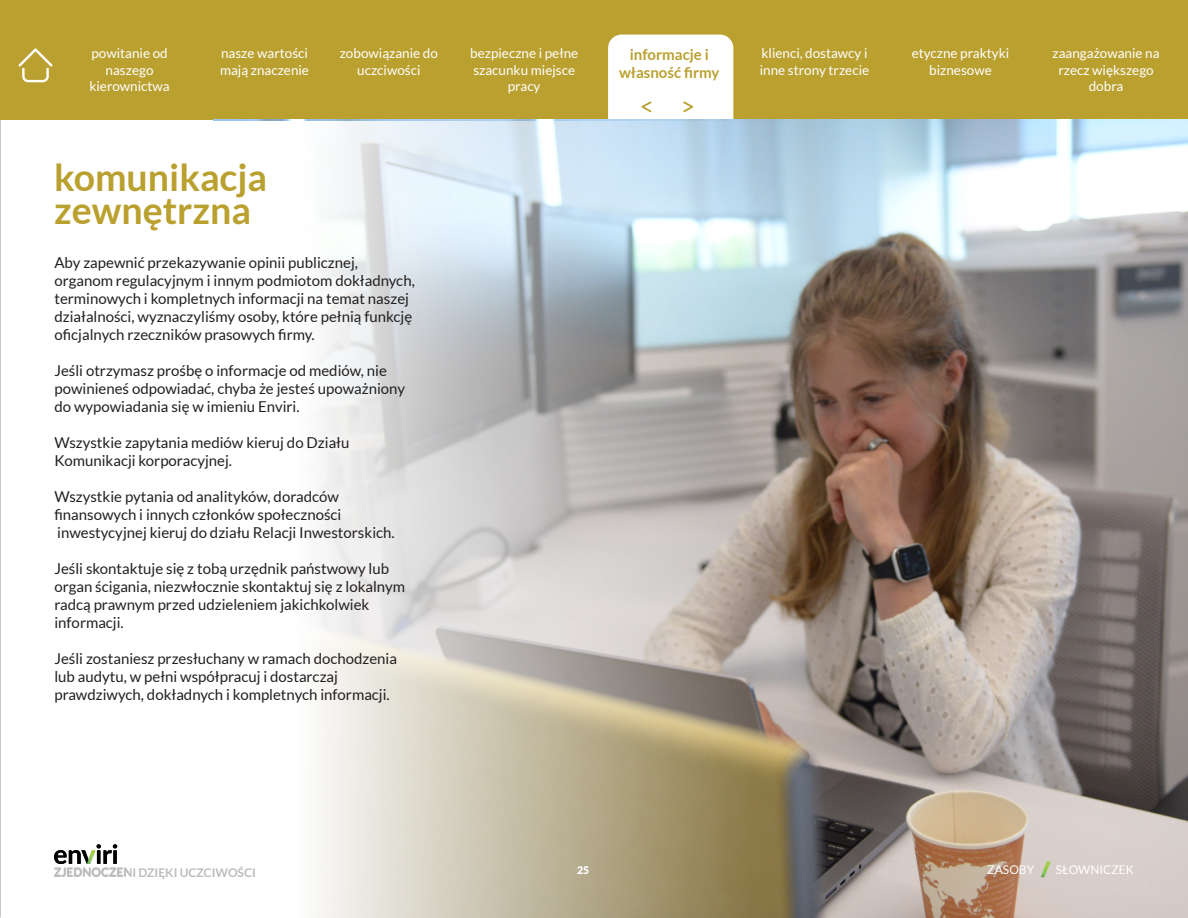
<style>
.page{position:relative;width:1188px;height:918px;background:#fff}
.page>*{position:absolute;margin:0;border:0;box-sizing:border-box;transform-origin:0 0}
.t1{font:700 37.5px/33px "Lato";color:#baa02f}
.t2{font:15px/18px "Lato";color:#231f20}
.t3{font:700 15px/18px "Lato";color:#baa02f;text-align:center}
.t4{font:13.5px/16.2px "Lato";color:#fff;text-align:center}
.t5{font:700 12px "Lato";color:#bbbcbc}
.t6{font:12px "Lato";color:#fff}
.t7{font:900 10.5px "Lato";color:#fff}
.s1{color:#bbbcbc}
</style>
<div class="page">
<img style="left:0;top:120px;width:1px;height:798px">
<div style="left:0;top:0;width:1188px;height:120px;background:#baa02f"></div>
<div style="left:608px;top:35px;width:125px;height:98px;background:#fff;border-radius:14px"></div>
<svg style="left:683px;top:101px;width:10px;height:11px"></svg>
<svg style="left:642px;top:101px;width:9px;height:11px"></svg>
<img style="left:213px;top:120px;width:975px;height:798px">
<svg style="left:213px;top:121px;width:618px;height:797px"></svg>
<svg style="left:54px;top:844px;width:63px;height:20px"></svg>
<svg style="left:19px;top:48px;width:33px;height:34px"></svg>
<svg style="left:1041px;top:862px;width:10px;height:15px"></svg>
<p class="t4" style="left:89px;top:45px;width:82px">powitanie od naszego kierownictwa</p>
<p class="t4" style="left:340px;top:45px;width:100px">zobowiązanie do uczciwości</p>
<p class="t4" style="left:470px;top:45px;width:110px">bezpieczne i pełne szacunku miejsce pracy</p>
<p class="t4" style="left:912px;top:45px;width:99px">etyczne praktyki biznesowe</p>
<p class="t4" style="left:1053px;top:45px;width:109px">zaangażowanie na rzecz większego dobra</p>
<p class="t4" style="left:760px;top:45px;width:111px;text-align:left">klienci, dostawcy i inne strony trzecie</p>
<p class="t3" style="left:619px;top:45px;width:102px">informacje i własność firmy</p>
<p class="t4" style="left:220px;top:45px;width:91px;text-align:left">nasze wartości mają znaczenie</p>
<p class="t1" style="left:54px;top:161px;width:215px">komunikacja zewnętrzna</p>
<p class="t2" style="left:54px;top:253px;width:362px">Aby zapewnić przekazywanie opinii publicznej, organom regulacyjnym i innym podmiotom dokładnych, terminowych i kompletnych informacji na temat naszej działalności, wyznaczyliśmy osoby, które pełnią funkcję oficjalnych rzeczników prasowych firmy.</p>
<p class="t2" style="left:54px;top:361px;width:352px">Jeśli otrzymasz prośbę o informacje od mediów, nie powinieneś odpowiadać, chyba że jesteś upoważniony do wypowiadania się w imieniu Enviri.</p>
<p class="t2" style="left:54px;top:433px;width:297px">Wszystkie zapytania mediów kieruj do Działu<br>Komunikacji korporacyjnej.</p>
<p class="t2" style="left:54px;top:487px;width:342px">Wszystkie pytania od analityków, doradców finansowych i innych członków społeczności inwestycyjnej kieruj do działu Relacji Inwestorskich.</p>
<p class="t2" style="left:54px;top:559px;width:352px">Jeśli skontaktuje się z tobą urzędnik państwowy lub organ ścigania, niezwłocznie skontaktuj się z lokalnym radcą prawnym przed udzieleniem jakichkolwiek informacji.</p>
<p class="t2" style="left:54px;top:649px;width:344px">Jeśli zostaniesz przesłuchany w ramach dochodzenia lub audytu, w pełni współpracuj i dostarczaj prawdziwych, dokładnych i kompletnych informacji.</p>
<p class="t5" style="left:54px;top:866px;width:204px">ZJEDNOCZENI DZIĘKI UCZCIWOŚCI</p>
<p class="t7" style="left:577px;top:864px;width:27px">25<span class="s1">25</span></p>
<p class="t6" style="left:987px;top:863px;width:48px">ZASOBY</p>
<p class="t6" style="left:1056px;top:863px;width:80px">SŁOWNICZEK</p>
</div>
